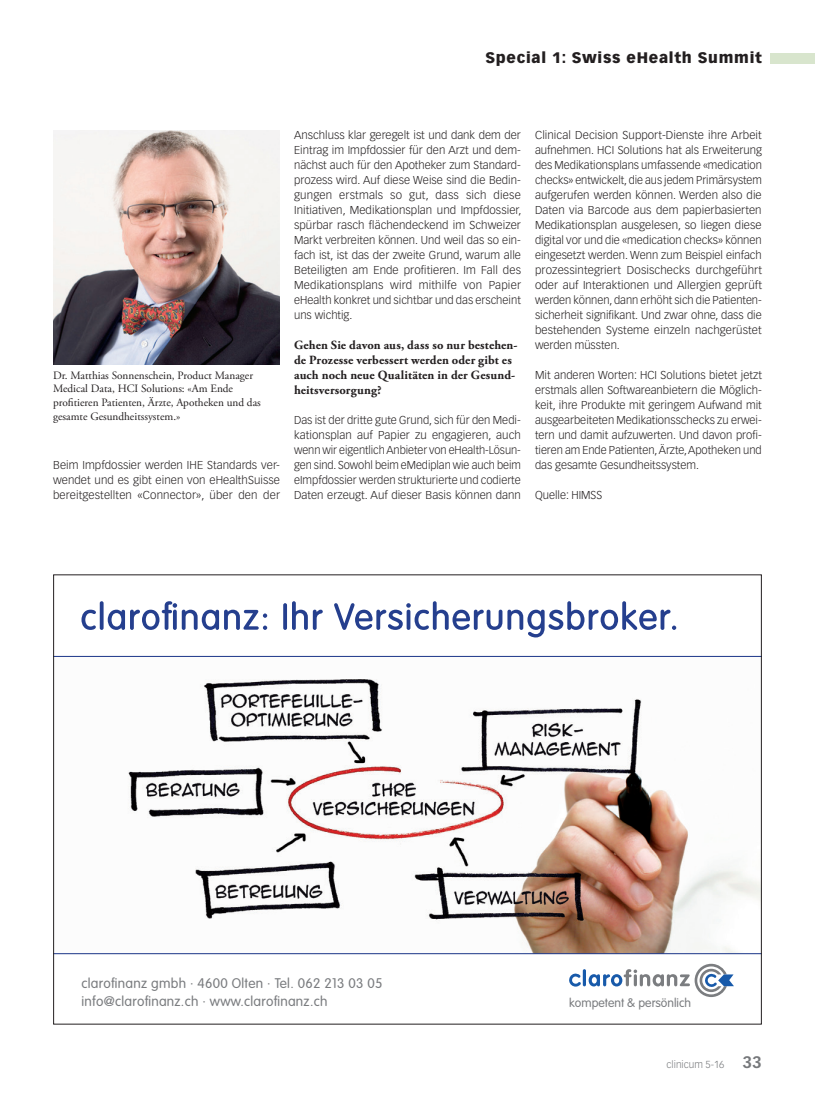
<style>
.page{position:relative;width:815px;height:1099px;background:#fff}
.page>*{position:absolute;margin:0;border:0;box-sizing:border-box;transform-origin:0 0}
.t1{font:900 15px "Vectora LT Std";letter-spacing:.05em;color:#231f20}
.t2{font:300 13.75px/17.5px "VAG Rounded Std";letter-spacing:.02em;color:#7a7c7f}
.t3{font:700 12.5px/15px "Adobe Garamond Pro";letter-spacing:.01em;color:#231f20}
.t4{font:300 12.25px "VAG Rounded Std";color:#7a7c7f}
.t5{font:300 11.25px/15px "Vectora LT Std";color:#231f20;text-align:justify}
.t6{font:11.25px/13.5px "Adobe Garamond Pro";color:#231f20}
.t7{font:300 10px "Vectora LT Std";color:#76787b}
.s1{font-weight:700;font-size:16.25px}
</style>
<div class="page">
<div style="left:770px;top:53px;width:45px;height:10px;background:#d8e5cd"></div>
<img style="left:53px;top:130px;width:227px;height:234px">
<hr style="left:583px;top:969px;width:3px;height:17px;background:#185aaa;border-radius:2px">
<svg style="left:569px;top:973px;width:12px;height:13px"></svg>
<svg style="left:589px;top:963px;width:145px;height:34px"></svg>
<svg style="left:55px;top:656px;width:705px;height:298px"></svg>
<svg style="left:81px;top:609px;width:15px;height:21px"></svg>
<svg style="left:100px;top:601px;width:4px;height:29px"></svg>
<svg style="left:108px;top:601px;width:159px;height:29px"></svg>
<svg style="left:283px;top:603px;width:4px;height:27px"></svg>
<svg style="left:292px;top:601px;width:31px;height:29px"></svg>
<svg style="left:334px;top:601px;width:342px;height:36px"></svg>
<h1 class="t1" style="left:485px;top:49px;width:278px">Special 1: Swiss eHealth Summit</h1>
<p class="t6" style="left:53px;top:369px;width:209px">Dr. Matthias Sonnenschein, Product Manager Medical Data, HCI Solutions: «Am Ende profitieren Patienten, Ärzte, Apotheken und das gesamte Gesundheitssystem.»</p>
<p class="t5" style="left:53px;top:458px;width:228px">Beim Impfdossier werden IHE Standards ver&shy;wendet und es gibt einen von eHealthSuisse bereitgestellten «Connector», über den der</p>
<p class="t5" style="left:294px;top:128px;width:229px">Anschluss klar geregelt ist und dank dem der Eintrag im Impfdossier für den Arzt und dem&shy;nächst auch für den Apotheker zum Standard&shy;prozess wird. Auf diese Weise sind die Bedin&shy;gungen erstmals so gut, dass sich diese Initiativen, Medikationsplan und Impfdossier, spürbar rasch flächendeckend im Schweizer Markt verbreiten können. Und weil das so ein&shy;fach ist, ist das der zweite Grund, warum alle Beteiligten am Ende profitieren. Im Fall des Medikationsplans wird mithilfe von Papier eHealth konkret und sichtbar und das erscheint uns wichtig.</p>
<p class="t3" style="left:294px;top:338px;width:225px">Gehen Sie davon aus, dass so nur bestehen&shy;de Prozesse verbessert werden oder gibt es auch noch neue Qualitäten in der Gesund&shy;heitsversorgung?</p>
<p class="t5" style="left:294px;top:413px;width:228px">Das ist der dritte gute Grund, sich für den Medi&shy;kationsplan auf Papier zu engagieren, auch wenn wir eigentlich Anbieter von eHealth-Lösun&shy;gen sind. Sowohl beim eMediplan wie auch beim eImpfdossier werden strukturierte und codierte Daten erzeugt. Auf dieser Basis können dann</p>
<p class="t5" style="left:535px;top:128px;width:228px">Clinical Decision Support-Dienste ihre Arbeit aufnehmen. HCI Solutions hat als Erweiterung des Medikationsplans umfassende «medication checks» entwickelt, die aus jedem Primärsystem aufgerufen werden können. Werden also die Daten via Barcode aus dem papierbasierten Medikationsplan ausgelesen, so liegen diese digital vor und die «medication checks» können eingesetzt werden. Wenn zum Beispiel einfach prozessintegriert Dosischecks durchgeführt oder auf Interaktionen und Allergien geprüft werden können, dann erhöht sich die Patienten&shy;sicherheit signifikant. Und zwar ohne, dass die bestehenden Systeme einzeln nachgerüstet werden müssten.</p>
<p class="t5" style="left:535px;top:368px;width:228px">Mit anderen Worten: HCI Solutions bietet jetzt erstmals allen Softwareanbietern die Möglich&shy;keit, ihre Produkte mit geringem Aufwand mit ausgearbeiteten Medikationsschecks zu erwei&shy;tern und damit aufzuwerten. Und davon profi&shy;tieren am Ende Patienten, Ärzte, Apotheken und das gesamte Gesundheitssystem.</p>
<p class="t5" style="left:535px;top:488px;width:69px">Quelle: HIMSS</p>
<p class="t2" style="left:81px;top:975px;width:303px">clarofinanz gmbh · 4600 Olten · Tel. 062 213 03 05 info@clarofinanz.ch · www.clarofinanz.ch</p>
<p class="t4" style="left:569px;top:995px;width:123px">kompetent &amp; persönlich</p>
<p class="t7" style="left:667px;top:1058px;width:97px">clinicum 5-16 <span class="s1">33</span></p>
</div>
